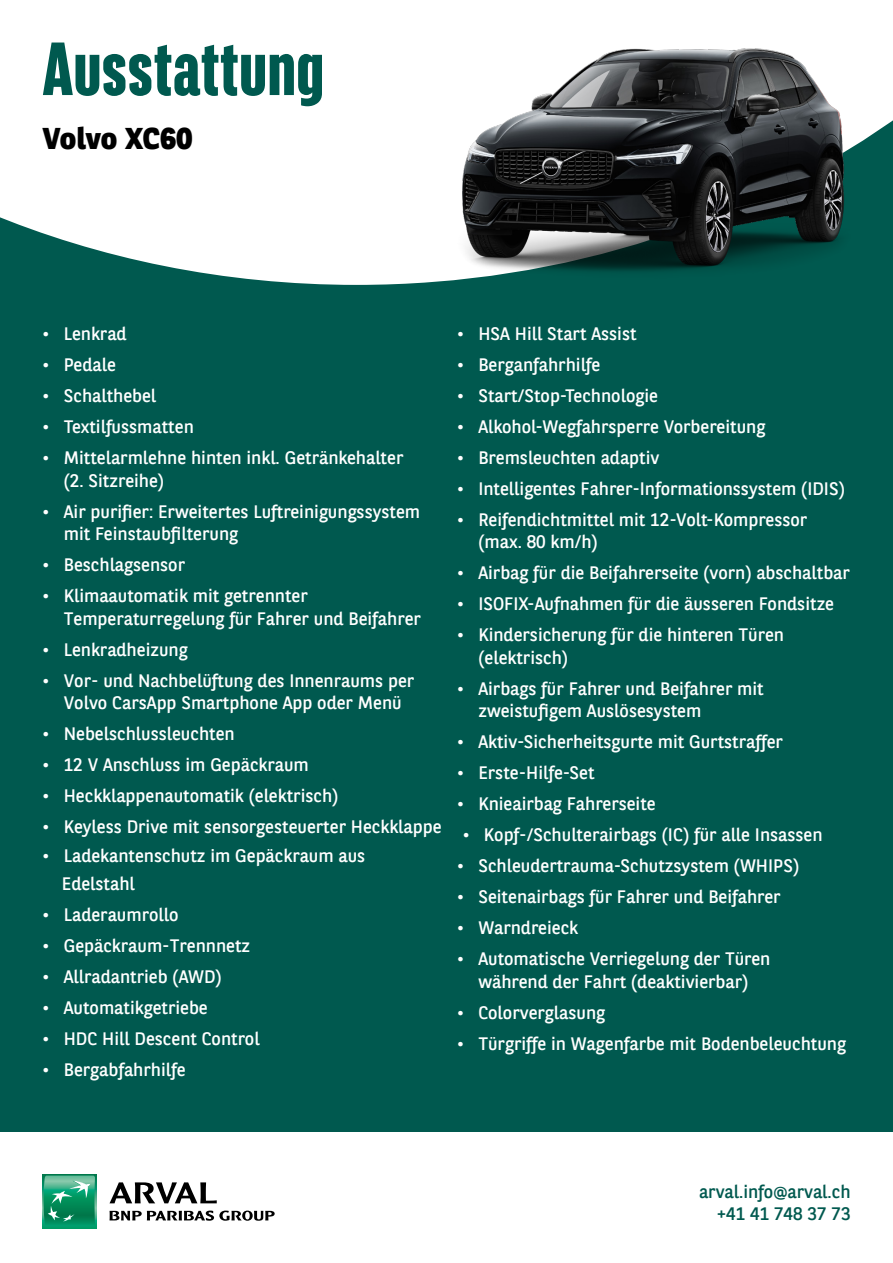
<style>
.page{position:relative;width:893px;height:1263px;background:#00594f}
.page>*{position:absolute;margin:0;border:0;box-sizing:border-box;transform-origin:0 0}
.t1{font:800 75px "BNPP Sans Condensed";letter-spacing:.005em;color:#00594f}
.t2{font:800 30px "BNPP Sans";color:#000}
.t3{font:18px/22.5px "BNPP Sans";color:#fff}
.t4{font:18px/22.5px "BNPP Sans";color:#00594f;text-align:right}
</style>
<div class="page">
<div style="left:0;top:1132px;width:893px;height:131px;background:#fff"></div>
<div style="left:43px;top:1175px;width:53px;height:53px;background:#009e6b"></div>
<svg style="left:43px;top:1175px;width:52px;height:48px"></svg>
<svg style="left:110px;top:1210px;width:165px;height:11px"></svg>
<svg style="left:110px;top:1182px;width:107px;height:21px"></svg>
<svg style="left:0;top:0;width:893px;height:285px;background:#e4edec"></svg>
<img style="left:457px;top:49px;width:393px;height:230px">
<h1 class="t1" style="left:43px;top:22px;width:284px">Ausstattung</h1>
<h2 class="t2" style="left:43px;top:118px;width:152px">Volvo XC60</h2>
<p class="t3" style="left:457px;top:322px;width:181px">• HSA Hill Start Assist</p>
<p class="t3" style="left:457px;top:353px;width:145px">• Berganfahrhilfe</p>
<p class="t3" style="left:457px;top:384px;width:202px">• Start/Stop-Technologie</p>
<p class="t3" style="left:457px;top:415px;width:310px">• Alkohol-Wegfahrsperre Vorbereitung</p>
<p class="t3" style="left:457px;top:446px;width:204px">• Bremsleuchten adaptiv</p>
<p class="t3" style="left:457px;top:477px;width:389px">• Intelligentes Fahrer-Informationssystem (IDIS)</p>
<p class="t3" style="left:478px;top:508px;width:330px;text-indent:-21px">• Reifendichtmittel mit 12-Volt-Kompressor (max. 80 km/h)</p>
<p class="t3" style="left:457px;top:561px;width:394px">• Airbag für die Beifahrerseite (vorn) abschaltbar</p>
<p class="t3" style="left:457px;top:592px;width:378px">• ISOFIX-Aufnahmen für die äusseren Fondsitze</p>
<p class="t3" style="left:478px;top:623px;width:307px;text-indent:-21px">• Kindersicherung für die hinteren Türen (elektrisch)</p>
<p class="t3" style="left:478px;top:677px;width:287px;text-indent:-21px">• Airbags für Fahrer und Beifahrer mit zweistufigem Auslösesystem</p>
<p class="t3" style="left:457px;top:730px;width:327px">• Aktiv-Sicherheitsgurte mit Gurtstraffer</p>
<p class="t3" style="left:457px;top:761px;width:139px">• Erste-Hilfe-Set</p>
<p class="t3" style="left:457px;top:792px;width:200px">• Knieairbag Fahrerseite</p>
<p class="t3" style="left:43px;top:322px;width:86px">• Lenkrad</p>
<p class="t3" style="left:43px;top:353px;width:75px">• Pedale</p>
<p class="t3" style="left:43px;top:384px;width:115px">• Schalthebel</p>
<p class="t3" style="left:43px;top:415px;width:153px">• Textilfussmatten</p>
<p class="t3" style="left:64px;top:446px;width:341px;text-indent:-21px">• Mittelarmlehne hinten inkl. Getränkehalter (2. Sitzreihe)</p>
<p class="t3" style="left:64px;top:499px;width:358px;text-indent:-21px">• Air purifier: Erweitertes Luftreinigungssystem mit Feinstaubfilterung</p>
<p class="t3" style="left:43px;top:553px;width:144px">• Beschlagsensor</p>
<p class="t3" style="left:64px;top:584px;width:359px;text-indent:-21px">• Klimaautomatik mit getrennter<br>Temperaturregelung für Fahrer und Beifahrer</p>
<p class="t3" style="left:43px;top:637px;width:147px">• Lenkradheizung</p>
<p class="t3" style="left:43px;top:668px;width:373px;text-align:center">• Vor- und Nachbelüftung des Innenraums per<br>Volvo CarsApp Smartphone App oder Menü</p>
<p class="t3" style="left:43px;top:722px;width:194px">• Nebelschlussleuchten</p>
<p class="t3" style="left:43px;top:753px;width:268px">• 12 V Anschluss im Gepäckraum</p>
<p class="t3" style="left:43px;top:784px;width:297px">• Heckklappenautomatik (elektrisch)</p>
<p class="t3" style="left:43px;top:815px;width:400px">• Keyless Drive mit sensorgesteuerter Heckklappe</p>
<p class="t3" style="left:463px;top:823px;width:361px">• Kopf-/Schulterairbags (IC) für alle Insassen</p>
<p class="t3" style="left:62px;top:841px;width:305px;line-height:27.6px;text-indent:-19px">• Ladekantenschutz im Gepäckraum aus<br>Edelstahl</p>
<p class="t3" style="left:43px;top:902px;width:138px">• Laderaumrollo</p>
<p class="t3" style="left:43px;top:933px;width:209px">• Gepäckraum-Trennnetz</p>
<p class="t3" style="left:43px;top:964px;width:181px">• Allradantrieb (AWD)</p>
<p class="t3" style="left:43px;top:995px;width:167px">• Automatikgetriebe</p>
<p class="t3" style="left:43px;top:1026px;width:219px">• HDC Hill Descent Control</p>
<p class="t3" style="left:43px;top:1057px;width:145px">• Bergabfahrhilfe</p>
<p class="t3" style="left:457px;top:854px;width:344px">• Schleudertrauma-Schutzsystem (WHIPS)</p>
<p class="t3" style="left:457px;top:885px;width:325px">• Seitenairbags für Fahrer und Beifahrer</p>
<p class="t3" style="left:457px;top:916px;width:123px">• Warndreieck</p>
<p class="t3" style="left:457px;top:947px;width:315px;text-align:center">• Automatische Verriegelung der Türen während der Fahrt (deaktivierbar)</p>
<p class="t3" style="left:457px;top:1000px;width:150px">• Colorverglasung</p>
<p class="t3" style="left:457px;top:1031px;width:390px">• Türgriffe in Wagenfarbe mit Bodenbeleuchtung</p>
<p class="t4" style="left:699px;top:1180px;width:153px">arval.info@arval.ch +41 41 748 37 73</p>
</div>
